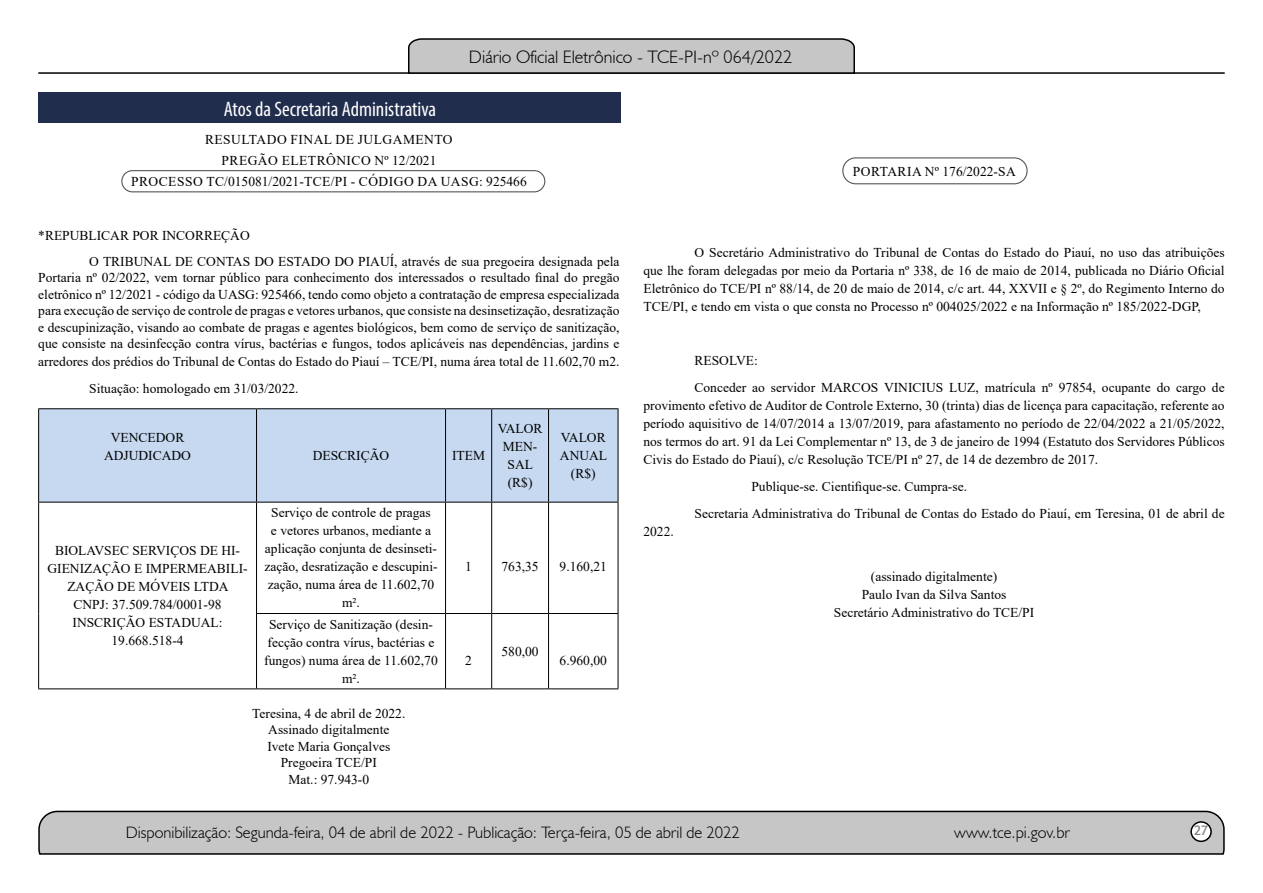
<style>
.page{position:relative;width:1263px;height:893px;background:#fff}
.page>*{position:absolute;margin:0;border:0;box-sizing:border-box;transform-origin:0 0}
.t1{font:condensed 21px "Myriad Pro";color:#fff}
.t2{font:300 18px "Humanist 521 BT";color:#000}
.t3{font:300 16.5px "Humanist 521 BT";color:#000}
.t4{font:15px "Estrangelo Edessa";color:#808080}
.t5{font:13.5px/18px "Times New Roman";color:#000;text-align:center}
.t6{font:13.5px/21px "Times New Roman";letter-spacing:.035em;color:#000;text-align:center}
</style>
<div class="page">
<svg style="left:38px;top:810px;width:1187px;height:45px;background:#b9b9b9"></svg>
<div style="left:1191px;top:822px;width:20px;height:19px;background:#fff;border-radius:50%"></div>
<div style="left:1190px;top:821px;width:22px;height:21px;border:2px solid #000;border-radius:50%"></div>
<hr style="left:38px;top:72px;width:1187px;height:2px;background:#000">
<svg style="left:407px;top:38px;width:449px;height:36px;background:#b4b4b4"></svg>
<div style="left:39px;top:92px;width:582px;height:31px;background:#212d4c"></div>
<div style="left:39px;top:409px;width:579px;height:93px;background:#c6d9f1"></div>
<hr style="left:38px;top:408px;width:218px;height:1px;background:#000">
<hr style="left:38px;top:409px;width:1px;height:93px;background:#000">
<hr style="left:256px;top:408px;width:190px;height:1px;background:#000">
<hr style="left:256px;top:409px;width:1px;height:93px;background:#000">
<hr style="left:446px;top:408px;width:46px;height:1px;background:#000">
<hr style="left:445px;top:409px;width:1px;height:93px;background:#000">
<hr style="left:492px;top:408px;width:56px;height:1px;background:#000">
<hr style="left:491px;top:409px;width:1px;height:93px;background:#000">
<hr style="left:548px;top:408px;width:70px;height:1px;background:#000">
<hr style="left:548px;top:409px;width:1px;height:93px;background:#000">
<hr style="left:618px;top:409px;width:1px;height:93px;background:#000">
<hr style="left:38px;top:502px;width:218px;height:1px;background:#000">
<hr style="left:38px;top:502px;width:1px;height:111px;background:#000">
<hr style="left:256px;top:502px;width:190px;height:1px;background:#000">
<hr style="left:256px;top:502px;width:1px;height:111px;background:#000">
<hr style="left:446px;top:502px;width:46px;height:1px;background:#000">
<hr style="left:445px;top:502px;width:1px;height:111px;background:#000">
<hr style="left:492px;top:502px;width:56px;height:1px;background:#000">
<hr style="left:491px;top:502px;width:1px;height:111px;background:#000">
<hr style="left:548px;top:502px;width:70px;height:1px;background:#000">
<hr style="left:548px;top:502px;width:1px;height:111px;background:#000">
<hr style="left:618px;top:502px;width:1px;height:111px;background:#000">
<hr style="left:38px;top:613px;width:1px;height:75px;background:#000">
<hr style="left:256px;top:613px;width:190px;height:1px;background:#000">
<hr style="left:256px;top:614px;width:1px;height:74px;background:#000">
<hr style="left:446px;top:613px;width:46px;height:1px;background:#000">
<hr style="left:445px;top:614px;width:1px;height:74px;background:#000">
<hr style="left:492px;top:613px;width:56px;height:1px;background:#000">
<hr style="left:491px;top:614px;width:1px;height:74px;background:#000">
<hr style="left:548px;top:613px;width:70px;height:1px;background:#000">
<hr style="left:548px;top:614px;width:1px;height:74px;background:#000">
<hr style="left:618px;top:614px;width:1px;height:74px;background:#000">
<hr style="left:38px;top:688px;width:218px;height:1px;background:#000">
<hr style="left:256px;top:688px;width:190px;height:1px;background:#000">
<hr style="left:446px;top:688px;width:46px;height:1px;background:#000">
<hr style="left:492px;top:688px;width:56px;height:1px;background:#000">
<hr style="left:548px;top:688px;width:70px;height:1px;background:#000">
<div style="left:842px;top:157px;width:186px;height:27px;border:1px solid #575756;border-radius:13px"></div>
<div style="left:121px;top:170px;width:424px;height:22px;border:1px solid #575756;border-radius:11px"></div>
<h2 class="t2" style="left:469px;top:46px;width:325px">Diário Oficial Eletrônico - TCE-PI-nº 064/2022</h2>
<h1 class="t1" style="left:224px;top:96px;width:214px">Atos da Secretaria Administrativa</h1>
<p class="t6" style="left:131px;top:129px;width:397px">RESULTADO FINAL DE JULGAMENTO<br>PREGÃO ELETRÔNICO Nº 12/2021<br>PROCESSO TC/015081/2021-TCE/PI - CÓDIGO DA UASG: 925466</p>
<p class="t5" style="left:853px;top:162px;width:165px">PORTARIA Nº 176/2022-SA</p>
<p class="t5" style="left:89px;top:223px;width:532px;line-height:25.5px;text-align:left;text-indent:-51px">*REPUBLICAR POR INCORREÇÃO<br>O TRIBUNAL DE CONTAS DO ESTADO DO PIAUÍ, através de sua pregoeira designada pela</p>
<p class="t5" style="left:38px;top:269px;width:583px;line-height:16.5px;text-align:justify">Portaria nº 02/2022, vem tornar público para conhecimento dos interessados o resultado final do pregão eletrônico nº 12/2021 - código da UASG: 925466, tendo como objeto a contratação de empresa especializada para execução de serviço de controle de pragas e vetores urbanos, que consiste na desinsetização, desratização e descupinização, visando ao combate de pragas e agentes biológicos, bem como de serviço de sanitização, que consiste na desinfecção contra vírus, bactérias e fungos, todos aplicáveis nas dependências, jardins e</p>
<p class="t5" style="left:89px;top:348px;width:532px;line-height:27px;text-align:left;text-indent:-51px">arredores dos prédios do Tribunal de Contas do Estado do Piauí – TCE/PI, numa área total de 11.602,70 m2.<br>Situação: homologado em 31/03/2022.</p>
<p class="t5" style="left:104px;top:428px;width:88px">VENCEDOR<br>ADJUDICADO</p>
<p class="t5" style="left:498px;top:419px;width:46px">VALOR<br>MEN-<br>SAL (R$)</p>
<p class="t5" style="left:560px;top:428px;width:49px">VALOR<br>ANUAL (R$)</p>
<p class="t5" style="left:313px;top:446px;width:78px">DESCRIÇÃO</p>
<p class="t5" style="left:452px;top:446px;width:34px">ITEM</p>
<p class="t5" style="left:47px;top:541px;width:202px">BIOLAVSEC SERVIÇOS DE HI-<br>GIENIZAÇÃO E IMPERMEABILI-<br>ZAÇÃO DE MÓVEIS LTDA<br>CNPJ: 37.509.784/0001-98<br>INSCRIÇÃO ESTADUAL:<br>19.668.518-4</p>
<p class="t5" style="left:264px;top:503px;width:175px">Serviço de controle de pragas<br>e vetores urbanos, mediante a aplicação conjunta de desinseti&shy;zação, desratização e descupini&shy;zação, numa área de 11.602,70 m².</p>
<p class="t5" style="left:264px;top:615px;width:175px">Serviço de Sanitização (desin&shy;fecção contra vírus, bactérias e fungos) numa área de 11.602,70 m².</p>
<p class="t5" style="left:252px;top:704px;width:155px;line-height:16.5px">Teresina, 4 de abril de 2022.<br>Assinado digitalmente<br>Ivete Maria Gonçalves<br>Pregoeira TCE/PI<br>Mat.: 97.943-0</p>
<p class="t5" style="left:465px;top:557px;width:8px">1</p>
<p class="t5" style="left:501px;top:557px;width:39px">763,35</p>
<p class="t5" style="left:560px;top:557px;width:49px">9.160,21</p>
<p class="t5" style="left:465px;top:651px;width:8px">2</p>
<p class="t5" style="left:501px;top:642px;width:39px">580,00</p>
<p class="t5" style="left:560px;top:651px;width:49px">6.960,00</p>
<p class="t5" style="left:643px;top:243px;width:583px;text-align:justify;text-indent:51px">O Secretário Administrativo do Tribunal de Contas do Estado do Piauí, no uso das atribuições que lhe foram delegadas por meio da Portaria nº 338, de 16 de maio de 2014, publicada no Diário Oficial Eletrônico do TCE/PI nº 88/14, de 20 de maio de 2014, c/c art. 44, XXVII e § 2º, do Regimento Interno do TCE/PI, e tendo em vista o que consta no Processo nº 004025/2022 e na Informação nº 185/2022-DGP,</p>
<p class="t5" style="left:694px;top:346px;width:532px;line-height:27px;text-align:left">RESOLVE:<br>Conceder ao servidor MARCOS VINICIUS LUZ, matrícula nº 97854, ocupante do cargo de</p>
<p class="t5" style="left:643px;top:396px;width:583px;text-align:justify">provimento efetivo de Auditor de Controle Externo, 30 (trinta) dias de licença para capacitação, referente ao período aquisitivo de 14/07/2014 a 13/07/2019, para afastamento no período de 22/04/2022 a 21/05/2022, nos termos do art. 91 da Lei Complementar nº 13, de 3 de janeiro de 1994 (Estatuto dos Servidores Públicos Civis do Estado do Piauí), c/c Resolução TCE/PI nº 27, de 14 de dezembro de 2017.</p>
<p class="t5" style="left:694px;top:472px;width:532px;line-height:27px;text-align:left;text-indent:57px">Publique-se. Cientifique-se. Cumpra-se.<br>Secretaria Administrativa do Tribunal de Contas do Estado do Piauí, em Teresina, 01 de abril de</p>
<p class="t5" style="left:643px;top:522px;width:32px">2022.</p>
<p class="t5" style="left:834px;top:567px;width:202px">(assinado digitalmente)<br>Paulo Ivan da Silva Santos<br>Secretário Administrativo do TCE/PI</p>
<p class="t3" style="left:126px;top:822px;width:616px">Disponibilização: Segunda-feira, 04 de abril de 2022 - Publicação: Terça-feira, 05 de abril de 2022</p>
<p class="t3" style="left:954px;top:822px;width:117px">www.tce.pi.gov.br</p>
<p class="t4" style="left:1194px;top:823px;width:16px">27</p>
</div>
